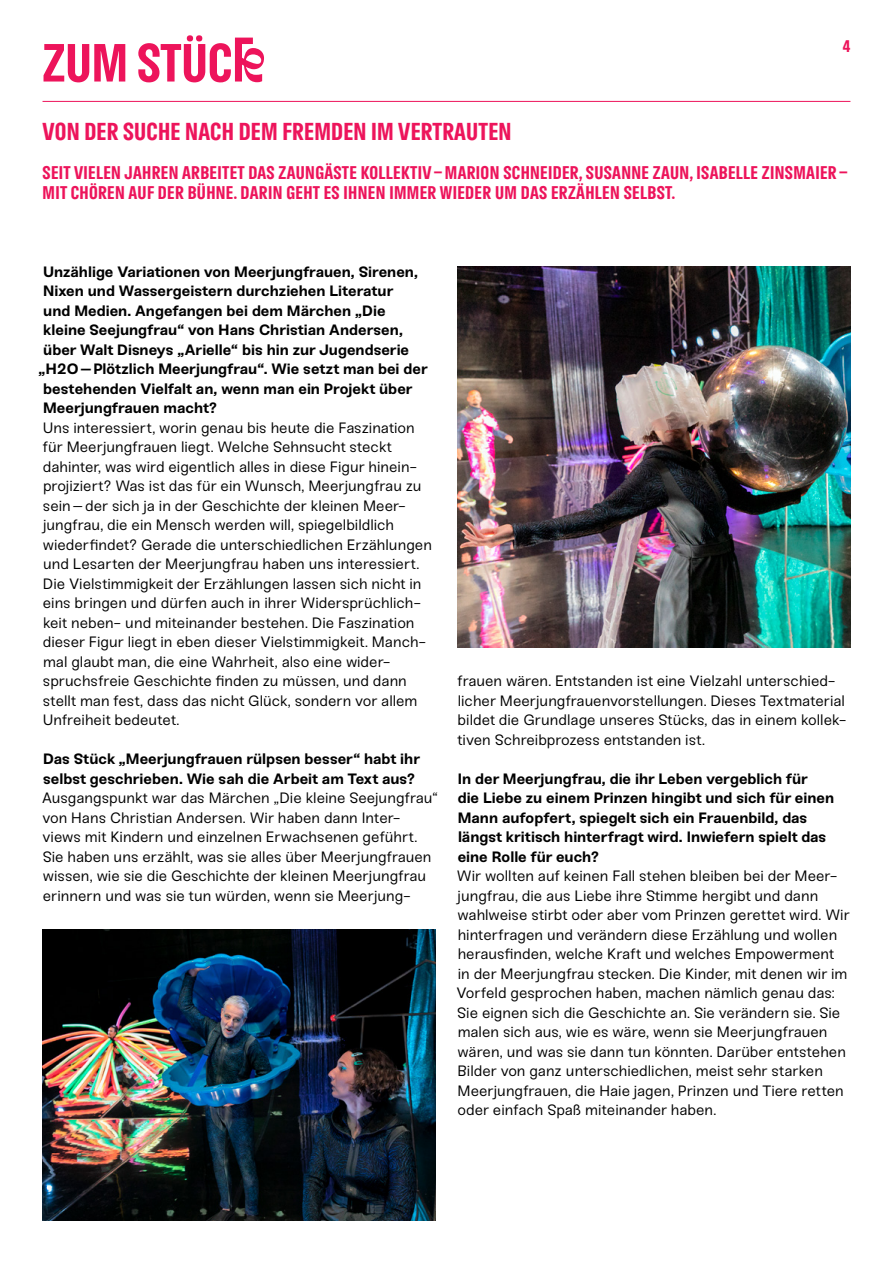
<style>
.page{position:relative;width:893px;height:1263px;background:#fff}
.page>*{position:absolute;margin:0;border:0;box-sizing:border-box;transform-origin:0 0}
.t1{font:52.5px "Parkaue Langulaire";color:#ed145b}
.t2{font:24px "Parkaue Langulaire";letter-spacing:.01em;color:#ed145b}
.t3{font:18px "Parkaue Langulaire";letter-spacing:.02em;color:#ed145b}
.t4{font:16.5px "Parkaue Langulaire";color:#ed145b}
.t5{font:15px/19.5px "Sneak";color:#000}
.t6{font:700 15px/19.5px "Sneak";color:#000}
</style>
<div class="page">
<hr style="left:43px;top:101px;width:807px;height:1px;background:#ed145b">
<img style="left:43px;top:930px;width:393px;height:290px">
<img style="left:457px;top:267px;width:393px;height:380px">
<h1 class="t1" style="left:43px;top:29px;width:224px">ZUM STÜCK</h1>
<p class="t4" style="left:843px;top:36px;width:9px">4</p>
<h2 class="t2" style="left:43px;top:116px;width:470px">VON DER SUCHE NACH DEM FREMDEN IM VERTRAUTEN</h2>
<p class="t3" style="left:43px;top:161px;width:580px">SEIT VIELEN JAHREN ARBEITET DAS ZAUNGÄSTE KOLLEKTIV – MARION SCHNEIDER, SUSANNE</p>
<p class="t3" style="left:653px;top:161px;width:196px">ZAUN, ISABELLE ZINSMAIER –</p>
<p class="t3" style="left:43px;top:181px;width:325px">MIT CHÖREN AUF DER BÜHNE. DARIN GEHT ES IHNEN</p>
<p class="t3" style="left:389px;top:181px;width:287px">IMMER WIEDER UM DAS ERZÄHLEN SELBST.</p>
<p class="t6" style="left:43px;top:262px;width:377px">Unzählige Variationen von Meerjungfrauen, Sirenen,</p>
<p class="t6" style="left:43px;top:281px;width:352px">Nixen und Wassergeistern durchziehen Literatur</p>
<p class="t6" style="left:43px;top:301px;width:344px">und Medien. Angefangen bei dem Märchen „Die</p>
<p class="t6" style="left:43px;top:320px;width:361px">kleine Seejungfrau“ von Hans Christian Andersen,</p>
<p class="t6" style="left:43px;top:340px;width:367px">über Walt Disneys „Arielle“ bis hin zur Jugendserie</p>
<p class="t6" style="left:38px;top:359px;width:391px">„H2O–Plötzlich Meerjungfrau“. Wie setzt man bei der</p>
<p class="t6" style="left:43px;top:379px;width:371px">bestehenden Vielfalt an, wenn man ein Projekt über</p>
<p class="t6" style="left:43px;top:398px;width:175px">Meerjungfrauen macht?</p>
<p class="t5" style="left:43px;top:418px;width:391px">Uns interessiert, worin genau bis heute die Faszination für Meerjungfrauen liegt. Welche Sehnsucht steckt dahinter, was wird eigentlich alles in diese Figur hinein&shy;projiziert? Was ist das für ein Wunsch, Meerjungfrau zu sein–der sich ja in der Geschichte der kleinen Meer&shy;jungfrau, die ein Mensch werden will, spiegelbildlich wiederfindet? Gerade die unterschiedlichen Erzählungen und Lesarten der Meerjungfrau haben uns interessiert.<br>Die Vielstimmigkeit der Erzählungen lassen sich nicht in eins bringen und dürfen auch in ihrer Widersprüchlich&shy;keit neben- und miteinander bestehen. Die Faszination dieser Figur liegt in eben dieser Vielstimmigkeit. Manch&shy;mal glaubt man, die eine Wahrheit, also eine wider&shy;spruchsfreie Geschichte finden zu müssen, und dann stellt man fest, dass das nicht Glück, sondern vor allem Unfreiheit bedeutet.</p>
<p class="t6" style="left:43px;top:749px;width:378px">Das Stück „Meerjungfrauen rülpsen besser“ habt ihr selbst geschrieben. Wie sah die Arbeit am Text aus?</p>
<p class="t5" style="left:42px;top:788px;width:397px">Ausgangspunkt war das Märchen „Die kleine Seejungfrau“ von Hans Christian Andersen. Wir haben dann Inter&shy;views mit Kindern und einzelnen Erwachsenen geführt.<br>Sie haben uns erzählt, was sie alles über Meerjungfrauen wissen, wie sie die Geschichte der kleinen Meerjungfrau erinnern und was sie tun würden, wenn sie Meerjung-</p>
<p class="t5" style="left:457px;top:671px;width:391px">frauen wären. Entstanden ist eine Vielzahl unterschied&shy;licher Meerjungfrauenvorstellungen. Dieses Textmaterial bildet die Grundlage unseres Stücks, das in einem kollek&shy;tiven Schreibprozess entstanden ist.</p>
<p class="t6" style="left:458px;top:769px;width:378px">In der Meerjungfrau, die ihr Leben vergeblich für<br>die Liebe zu einem Prinzen hingibt und sich für einen Mann aufopfert, spiegelt sich ein Frauenbild, das längst kritisch hinterfragt wird. Inwiefern spielt das eine Rolle für euch?</p>
<p class="t5" style="left:457px;top:866px;width:395px">Wir wollten auf keinen Fall stehen bleiben bei der Meer&shy;jungfrau, die aus Liebe ihre Stimme hergibt und dann wahlweise stirbt oder aber vom Prinzen gerettet wird. Wir hinterfragen und verändern diese Erzählung und wollen herausfinden, welche Kraft und welches Empowerment<br>in der Meerjungfrau stecken. Die Kinder, mit denen wir im Vorfeld gesprochen haben, machen nämlich genau das:<br>Sie eignen sich die Geschichte an. Sie verändern sie. Sie malen sich aus, wie es wäre, wenn sie Meerjungfrauen wären, und was sie dann tun könnten. Darüber entstehen Bilder von ganz unterschiedlichen, meist sehr starken Meerjungfrauen, die Haie jagen, Prinzen und Tiere retten oder einfach Spaß miteinander haben.</p>
</div>
